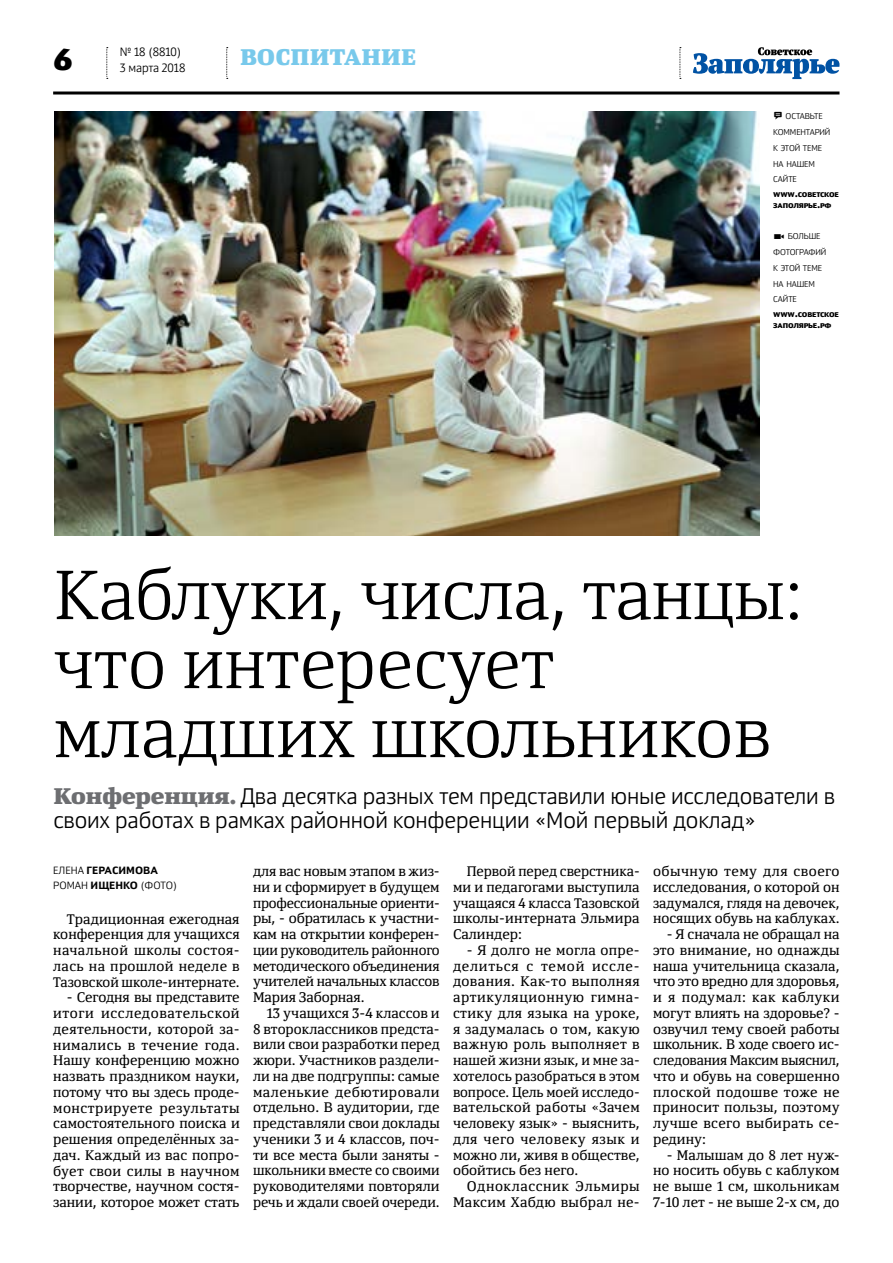
<style>
.page{position:relative;width:893px;height:1263px;background:#fff}
.page>*{position:absolute;margin:0;border:0;box-sizing:border-box;transform-origin:0 0}
.t1{font:300 69px/69px "Yefimov Serif";letter-spacing:-.015em;color:#000}
.t2{font:900 30px "Yefimov Sans";color:#000}
.t3{font:300 22.5px/23.7px "Yefimov Sans";letter-spacing:-.005em;color:#000}
.t4{font:900 22.5px "Yefimov Serif";letter-spacing:.005em;color:#78c9eb}
.t5{font:13.8px/15.8px "Yefimov Serif";letter-spacing:.005em;color:#000;text-align:justify}
.t6{font:13.8px/15.8px "Yefimov Serif";letter-spacing:.03em;color:#000;text-align:right}
.t7{font:300 12px/15.8px "Yefimov Sans";letter-spacing:-.005em;color:#000}
.t8{font:300 10.5px/15.8px "Yefimov Sans";letter-spacing:.005em;color:#000}
.t9{font:300 8.4px/15.8px "Yefimov Sans";letter-spacing:-.01em;color:#000}
.t10{font:900 6.9px/10.5px "Yefimov Sans";letter-spacing:-.025em;color:#000}
.s1{font-family:"Modern Pictograms";font-weight:400;font-size:12px}
.s2{font-size:9.75px}
.s3{font-family:"Yefimov Serif";font-weight:900;color:#6d6e71}
.s4{font-weight:700}
</style>
<div class="page">
<svg style="left:106px;top:47px;width:2px;height:32px"></svg>
<svg style="left:679px;top:47px;width:2px;height:32px"></svg>
<svg style="left:226px;top:47px;width:2px;height:32px"></svg>
<hr style="left:53px;top:91px;width:786px;height:3px;background:#000">
<svg style="left:693px;top:47px;width:146px;height:32px"></svg>
<img style="left:54px;top:111px;width:705px;height:424px">
<h2 class="t2" style="left:53px;top:40px;width:21px">6</h2>
<p class="t7" style="left:120px;top:44px;width:67px">№ 18 (8810)<br>3 марта 2018</p>
<h3 class="t4" style="left:240px;top:42px;width:178px">ВОСПИТАНИЕ</h3>
<p class="t9" style="left:773px;top:109px;width:59px"><span class="s1">b</span> оставьте комментарий к этой теме на нашем сайте</p>
<p class="t10" style="left:773px;top:190px;width:67px">WWW<span class="s2">.</span>СОВЕТСКОЕ<br>ЗАПОЛЯРЬЕ<span class="s2">.</span>РФ</p>
<p class="t9" style="left:773px;top:229px;width:55px"><span class="s1">h</span> больше фотографий к этой теме на нашем сайте</p>
<p class="t10" style="left:773px;top:310px;width:67px">WWW<span class="s2">.</span>СОВЕТСКОЕ<br>ЗАПОЛЯРЬЕ<span class="s2">.</span>РФ</p>
<h1 class="t1" style="left:53px;top:560px;width:751px">Каблуки, числа, танцы: что интересует младших школьников</h1>
<h3 class="t3" style="left:53px;top:784px;width:783px"><span class="s3">Конференция.</span> Два десятка разных тем представили юные исследователи в своих работах в рамках районной конференции «Мой первый доклад»</h3>
<p class="t5" style="left:253px;top:863px;width:188px">для вас новым этапом в жиз&shy;ни и сформирует в будущем профессиональные ориенти&shy;ры, - обратилась к участни&shy;кам на открытии конферен&shy;ции руководитель районного методического объединения учителей начальных классов Мария Заборная.</p>
<p class="t5" style="left:253px;top:1005px;width:188px;text-indent:14px">13 учащихся 3-4 классов и 8 второклассников предста&shy;вили свои разработки перед жюри. Участников раздели&shy;ли на две подгруппы: самые маленькие дебютировали отдельно. В аудитории, где представляли свои доклады ученики 3 и 4 классов, поч&shy;ти все места были заняты - школьники вместе со своими руководителями повторяли речь и ждали своей очереди.</p>
<p class="t5" style="left:653px;top:863px;width:188px">обычную тему для своего исследования, о которой он задумался, глядя на девочек, носящих обувь на каблуках.</p>
<p class="t5" style="left:653px;top:926px;width:188px;text-indent:14px">- Я сначала не обращал на это внимание, но однажды наша учительница сказала, что это вредно для здоровья, и я подумал: как каблуки могут влиять на здоровье? - озвучил тему своей работы школьник. В ходе своего ис&shy;следования Максим выяснил, что и обувь на совершенно плоской подошве тоже не приносит пользы, поэтому лучше всего выбирать се&shy;редину:</p>
<p class="t5" style="left:653px;top:1147px;width:188px;text-indent:14px">- Малышам до 8 лет нуж&shy;но носить обувь с каблуком не выше 1 см, школьникам 7-10 лет - не выше 2-х см, до</p>
<p class="t8" style="left:53px;top:862px;width:125px">ЕЛЕНА <span class="s4">ГЕРАСИМОВА<br></span>РОМАН <span class="s4">ИЩЕНКО</span> (ФОТО)</p>
<p class="t5" style="left:53px;top:911px;width:188px;text-indent:14px">Традиционная ежегодная конференция для учащихся начальной школы состоя&shy;лась на прошлой неделе в Тазовской школе-интернате.</p>
<p class="t5" style="left:53px;top:989px;width:188px;text-indent:14px">- Сегодня вы представите итоги исследовательской деятельности, которой за&shy;нимались в течение года.<br>Нашу конференцию можно назвать праздником науки, потому что вы здесь проде&shy;монстрируете результаты самостоятельного поиска и решения определённых за&shy;дач. Каждый из вас попро&shy;бует свои силы в научном творчестве, научном состя&shy;зании, которое может стать</p>
<p class="t5" style="left:453px;top:863px;width:188px;text-indent:14px">Первой перед сверстника&shy;ми и педагогами выступила учащаяся 4 класса Тазовской школы-интерната Эльмира Салиндер:</p>
<p class="t5" style="left:453px;top:942px;width:188px;text-indent:14px">- Я долго не могла опре&shy;делиться с темой иссле&shy;дования. Как-то выполняя артикуляционную гимна&shy;стику для языка на уроке, я задумалась о том, какую важную роль выполняет в нашей жизни язык, и мне за&shy;хотелось разобраться в этом вопросе. Цель моей исследо&shy;вательской работы «Зачем человеку язык» - выяснить, для чего человеку язык и можно ли, живя в обществе, обойтись без него.</p>
<p class="t6" style="left:453px;top:1178px;width:188px">Одноклассник Эльмиры<br>Максим Хабдю выбрал не-</p>
</div>
